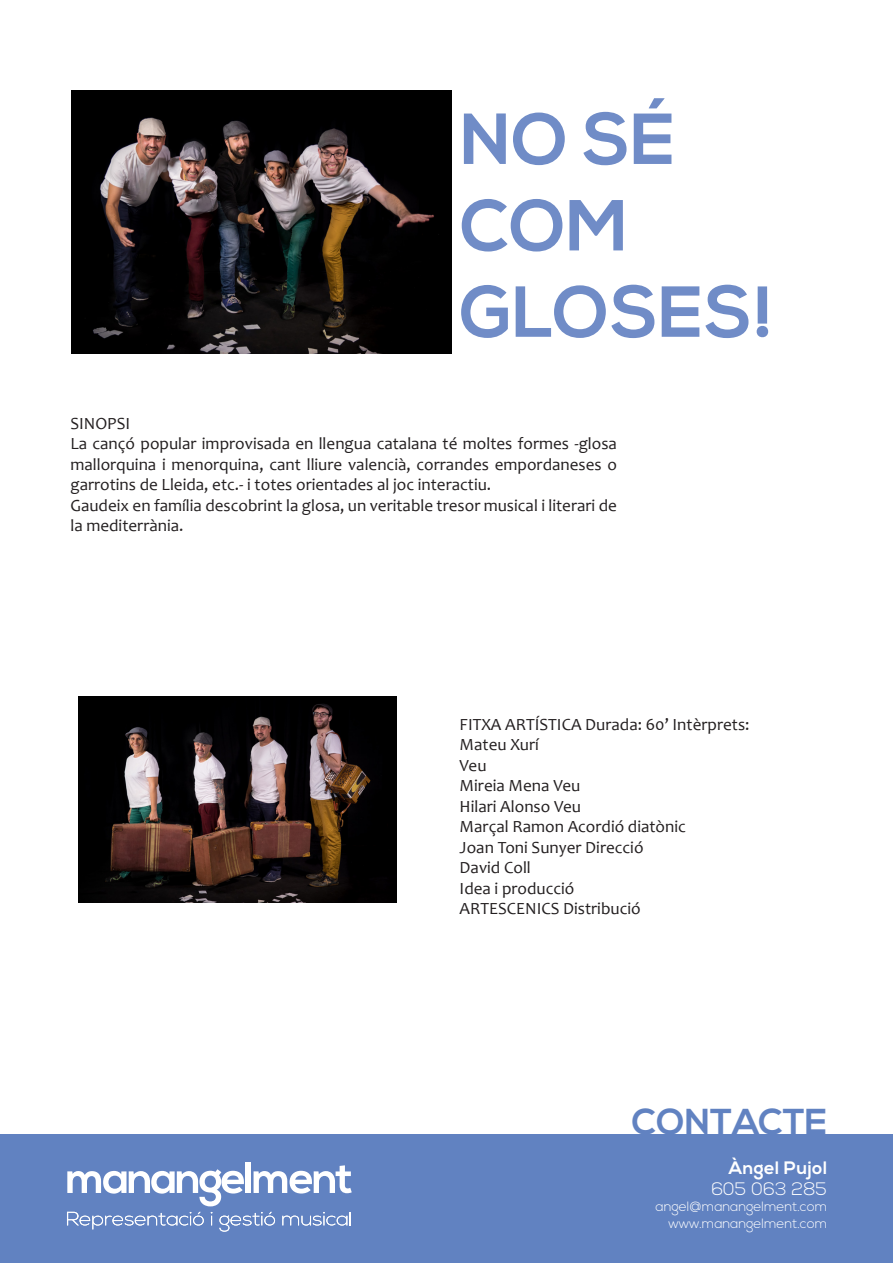
<style>
.page{position:relative;width:893px;height:1263px;background:#fff}
.page>*{position:absolute;margin:0;border:0;box-sizing:border-box;transform-origin:0 0}
.t1{font:700 72px "Nexa";color:#708cc7}
.t2{font:700 36px "Nexa";color:#6182c1}
.t3{font:700 18px "Nexa";letter-spacing:.025em;color:#fff}
.t4{font:300 18px "Nexa";color:#fff}
.t5{font:17.1px/20.5px "Candara";color:#231f20;text-align:justify}
.t6{font:300 13.5px "Nexa";color:#fff}
</style>
<div class="page">
<div style="left:0;top:1134px;width:893px;height:129px;background:#6182c1"></div>
<svg style="left:67px;top:1169px;width:177px;height:37px"></svg>
<div style="left:246px;top:1162px;width:5px;height:31px;background:#fff"></div>
<svg style="left:254px;top:1165px;width:98px;height:28px"></svg>
<svg style="left:67px;top:1212px;width:137px;height:17px"></svg>
<svg style="left:211px;top:1212px;width:1px;height:13px"></svg>
<svg style="left:219px;top:1212px;width:56px;height:19px"></svg>
<svg style="left:282px;top:1212px;width:69px;height:13px"></svg>
<img style="left:71px;top:90px;width:380px;height:263px">
<img style="left:79px;top:697px;width:317px;height:205px">
<p class="t1" style="left:460px;top:98px;width:217px">NO SÉ</p>
<p class="t1" style="left:460px;top:184px;width:170px">COM</p>
<p class="t1" style="left:460px;top:270px;width:316px">GLOSES!</p>
<p class="t5" style="left:70px;top:413px;width:61px">SINOPSI</p>
<p class="t5" style="left:70px;top:433px;width:548px">La cançó popular improvisada en llengua catalana té moltes formes -glosa mallorquina i menorquina, cant lliure valencià, corrandes empordaneses o garrotins de Lleida, etc.- i totes orientades al joc interactiu.</p>
<p class="t5" style="left:70px;top:495px;width:548px">Gaudeix en família descobrint la glosa, un veritable tresor musical i literari de la mediterrània.</p>
<p class="t5" style="left:460px;top:714px;width:291px">FITXA ARTÍSTICA Durada: 60’ Intèrprets:</p>
<p class="t5" style="left:460px;top:734px;width:81px">Mateu Xurí</p>
<p class="t5" style="left:460px;top:755px;width:28px">Veu</p>
<p class="t5" style="left:460px;top:775px;width:122px">Mireia Mena Veu</p>
<p class="t5" style="left:460px;top:796px;width:123px">Hilari Alonso Veu</p>
<p class="t5" style="left:460px;top:816px;width:228px">Marçal Ramon Acordió diatònic</p>
<p class="t5" style="left:460px;top:837px;width:185px">Joan Toni Sunyer Direcció</p>
<p class="t5" style="left:460px;top:857px;width:73px">David Coll</p>
<p class="t5" style="left:460px;top:878px;width:116px">Idea i producció</p>
<p class="t5" style="left:460px;top:898px;width:183px">ARTESCENICS Distribució</p>
<p class="t2" style="left:631px;top:1101px;width:197px">CONTACTE</p>
<p class="t3" style="left:729px;top:1157px;width:100px">Àngel Pujol</p>
<p class="t4" style="left:711px;top:1178px;width:117px">605 063 285</p>
<p class="t6" style="left:656px;top:1199px;width:173px">angel@manangelment.com</p>
<p class="t6" style="left:668px;top:1215px;width:160px">www.manangelment.com</p>
</div>
